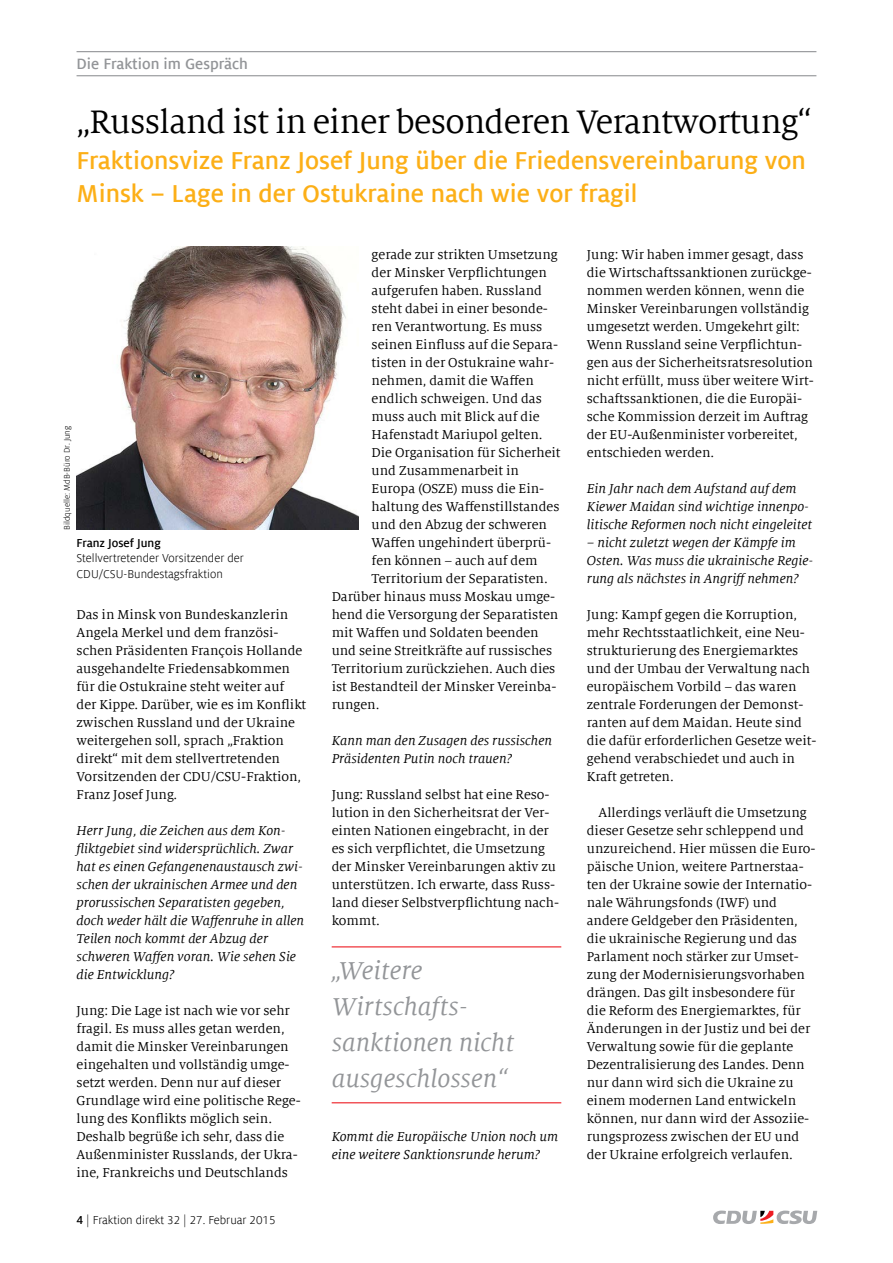
<style>
.page{position:relative;width:893px;height:1263px;background:#fff}
.page>*{position:absolute;margin:0;border:0;box-sizing:border-box;transform-origin:0 0}
.t1{font:36px "Milo Serif Offc";letter-spacing:-.02em;color:#000}
.t2{font:700 27px/33px "Milo Sans Offc";color:#fcaf17}
.t3{font:italic 27px/36px "Milo Serif Offc";color:#939598}
.t4{font:700 16.5px "Milo Sans Offc";color:#939598}
.t5{font:14.25px/18px "Milo Serif Offc";color:#000}
.t6{font:italic 14.25px/18px "Milo Serif Offc";color:#000}
.t7{font:12.75px/15.3px "Milo Sans Offc";color:#000}
.t8{font:700 12.75px "Milo Sans Offc";color:#000}
.t9{font:9px "Milo Sans Offc";color:#000}
.s1{font-weight:700}
</style>
<div class="page">
<svg style="left:713px;top:1210px;width:104px;height:14px"></svg>
<hr style="left:77px;top:51px;width:739px;height:1px;background:#939598">
<hr style="left:77px;top:75px;width:739px;height:1px;background:#939598">
<hr style="left:332px;top:946px;width:229px;height:1px;background:#ed1d24">
<hr style="left:332px;top:1102px;width:229px;height:1px;background:#ed1d24">
<img style="left:77px;top:247px;width:282px;height:282px">
<p class="t4" style="left:77px;top:53px;width:173px">Die Fraktion im Gespräch</p>
<h1 class="t1" style="left:77px;top:100px;width:736px">„Russland ist in einer besonderen Verantwortung“</h1>
<h2 class="t2" style="left:77px;top:144px;width:731px">Fraktionsvize Franz Josef Jung über die Friedensvereinbarung von<br>Minsk – Lage in der Ostukraine nach wie vor fragil</h2>
<p class="t9" style="left:61px;top:530px;width:106px;rotate:-90deg">Bildquelle: MdB-Büro Dr. Jung</p>
<p class="t8" style="left:77px;top:535px;width:86px">Franz Josef Jung</p>
<p class="t7" style="left:77px;top:550px;width:169px">Stellvertretender Vorsitzender der<br>CDU/CSU-Bundestagsfraktion</p>
<p class="t5" style="left:77px;top:606px;width:231px">Das in Minsk von Bundeskanzlerin Angela Merkel und dem französi&shy;schen Präsidenten François Hollande ausgehandelte Friedensabkommen für die Ostukraine steht weiter auf der Kippe. Darüber, wie es im Konflikt zwischen Russland und der Ukraine weitergehen soll, sprach „Fraktion direkt“ mit dem stellvertretenden Vorsitzenden der CDU/CSU-Fraktion, Franz Josef Jung.</p>
<p class="t6" style="left:77px;top:822px;width:229px">Herr Jung, die Zeichen aus dem Kon&shy;fliktgebiet sind widersprüchlich. Zwar hat es einen Gefangenenaustausch zwi&shy;schen der ukrainischen Armee und den prorussischen Separatisten gegeben, doch weder hält die Waffenruhe in allen Teilen noch kommt der Abzug der schweren Waffen voran. Wie sehen Sie die Entwicklung?</p>
<p class="t5" style="left:77px;top:1001px;width:226px">Jung: Die Lage ist nach wie vor sehr fragil. Es muss alles getan werden, damit die Minsker Vereinbarungen eingehalten und vollständig umge&shy;setzt werden. Denn nur auf dieser Grundlage wird eine politische Rege&shy;lung des Konflikts möglich sein.<br>Deshalb begrüße ich sehr, dass die Außenminister Russlands, der Ukra&shy;ine, Frankreichs und Deutschlands</p>
<p class="t7" style="left:77px;top:1212px;width:201px"><span class="s1">4</span> | Fraktion direkt 32 | 27. Februar 2015</p>
<p class="t5" style="left:372px;top:246px;width:188px">gerade zur strikten Umsetzung</p>
<p class="t5" style="left:372px;top:264px;width:177px">der Minsker Verpflichtungen</p>
<p class="t5" style="left:372px;top:282px;width:172px">aufgerufen haben. Russland</p>
<p class="t5" style="left:372px;top:300px;width:178px">steht dabei in einer besonde-</p>
<p class="t5" style="left:372px;top:318px;width:172px">ren Verantwortung. Es muss</p>
<p class="t5" style="left:372px;top:336px;width:188px">seinen Einfluss auf die Separa-</p>
<p class="t5" style="left:372px;top:354px;width:184px">tisten in der Ostukraine wahr-</p>
<p class="t5" style="left:372px;top:372px;width:164px">nehmen, damit die Waffen</p>
<p class="t5" style="left:372px;top:390px;width:172px">endlich schweigen. Und das</p>
<p class="t5" style="left:372px;top:408px;width:169px">muss auch mit Blick auf die</p>
<p class="t5" style="left:372px;top:426px;width:172px">Hafenstadt Mariupol gelten.</p>
<p class="t5" style="left:372px;top:444px;width:190px">Die Organisation für Sicherheit</p>
<p class="t5" style="left:372px;top:462px;width:149px">und Zusammenarbeit in</p>
<p class="t5" style="left:372px;top:480px;width:174px">Europa (OSZE) muss die Ein-</p>
<p class="t5" style="left:372px;top:498px;width:189px">haltung des Waffenstillstandes</p>
<p class="t5" style="left:372px;top:516px;width:177px">und den Abzug der schweren</p>
<p class="t5" style="left:372px;top:534px;width:181px">Waffen ungehindert überprü-</p>
<p class="t5" style="left:372px;top:552px;width:167px">fen können – auch auf dem</p>
<p class="t5" style="left:372px;top:569px;width:178px">Territorium der Separatisten.</p>
<p class="t5" style="left:332px;top:587px;width:225px">Darüber hinaus muss Moskau umge-</p>
<p class="t5" style="left:332px;top:605px;width:228px">hend die Versorgung der Separatisten</p>
<p class="t5" style="left:332px;top:623px;width:209px">mit Waffen und Soldaten beenden</p>
<p class="t5" style="left:332px;top:641px;width:222px">und seine Streitkräfte auf russisches</p>
<p class="t5" style="left:332px;top:659px;width:225px">Territorium zurückziehen. Auch dies</p>
<p class="t5" style="left:332px;top:677px;width:226px">ist Bestandteil der Minsker Vereinba-</p>
<p class="t5" style="left:332px;top:695px;width:49px">rungen.</p>
<p class="t6" style="left:332px;top:731px;width:222px">Kann man den Zusagen des russischen<br>Präsidenten Putin noch trauen?</p>
<p class="t5" style="left:332px;top:785px;width:229px">Jung: Russland selbst hat eine Reso&shy;lution in den Sicherheitsrat der Ver&shy;einten Nationen eingebracht, in der es sich verpflichtet, die Umsetzung der Minsker Vereinbarungen aktiv zu unterstützen. Ich erwarte, dass Russ&shy;land dieser Selbstverpflichtung nach&shy;kommt.</p>
<h2 class="t3" style="left:332px;top:952px;width:184px">„Weitere<br>Wirtschafts&shy;sanktionen nicht ausgeschlossen“</h2>
<p class="t6" style="left:332px;top:1128px;width:228px">Kommt die Europäische Union noch um eine weitere Sanktionsrunde herum?</p>
<p class="t5" style="left:587px;top:246px;width:228px">Jung: Wir haben immer gesagt, dass die Wirtschaftssanktionen zurückge&shy;nommen werden können, wenn die Minsker Vereinbarungen vollständig umgesetzt werden. Umgekehrt gilt:<br>Wenn Russland seine Verpflichtun&shy;gen aus der Sicherheitsratsresolution nicht erfüllt, muss über weitere Wirt&shy;schaftssanktionen, die die Europäi&shy;sche Kommission derzeit im Auftrag der EU-Außenminister vorbereitet, entschieden werden.</p>
<p class="t6" style="left:587px;top:480px;width:227px">Ein Jahr nach dem Aufstand auf dem<br>Kiewer Maidan sind wichtige innenpo&shy;litische Reformen noch nicht eingeleitet</p>
<p class="t6" style="left:587px;top:534px;width:228px">– nicht zuletzt wegen der Kämpfe im<br>Osten. Was muss die ukrainische Regie&shy;rung als nächstes in Angriff nehmen?</p>
<p class="t5" style="left:587px;top:605px;width:231px">Jung: Kampf gegen die Korruption, mehr Rechtsstaatlichkeit, eine Neu&shy;strukturierung des Energiemarktes und der Umbau der Verwaltung nach europäischem Vorbild – das waren zentrale Forderungen der Demonst&shy;ranten auf dem Maidan. Heute sind die dafür erforderlichen Gesetze weit&shy;gehend verabschiedet und auch in Kraft getreten.</p>
<p class="t5" style="left:587px;top:803px;width:230px;text-indent:12px">Allerdings verläuft die Umsetzung dieser Gesetze sehr schleppend und unzureichend. Hier müssen die Euro&shy;päische Union, weitere Partnerstaa&shy;ten der Ukraine sowie der Internatio&shy;nale Währungsfonds (IWF) und andere Geldgeber den Präsidenten, die ukrainische Regierung und das Parlament noch stärker zur Umset&shy;zung der Modernisierungsvorhaben drängen. Das gilt insbesondere für die Reform des Energiemarktes, für Änderungen in der Justiz und bei der Verwaltung sowie für die geplante Dezentralisierung des Landes. Denn nur dann wird sich die Ukraine zu einem modernen Land entwickeln können, nur dann wird der Assoziie&shy;rungsprozess zwischen der EU und der Ukraine erfolgreich verlaufen.</p>
</div>
